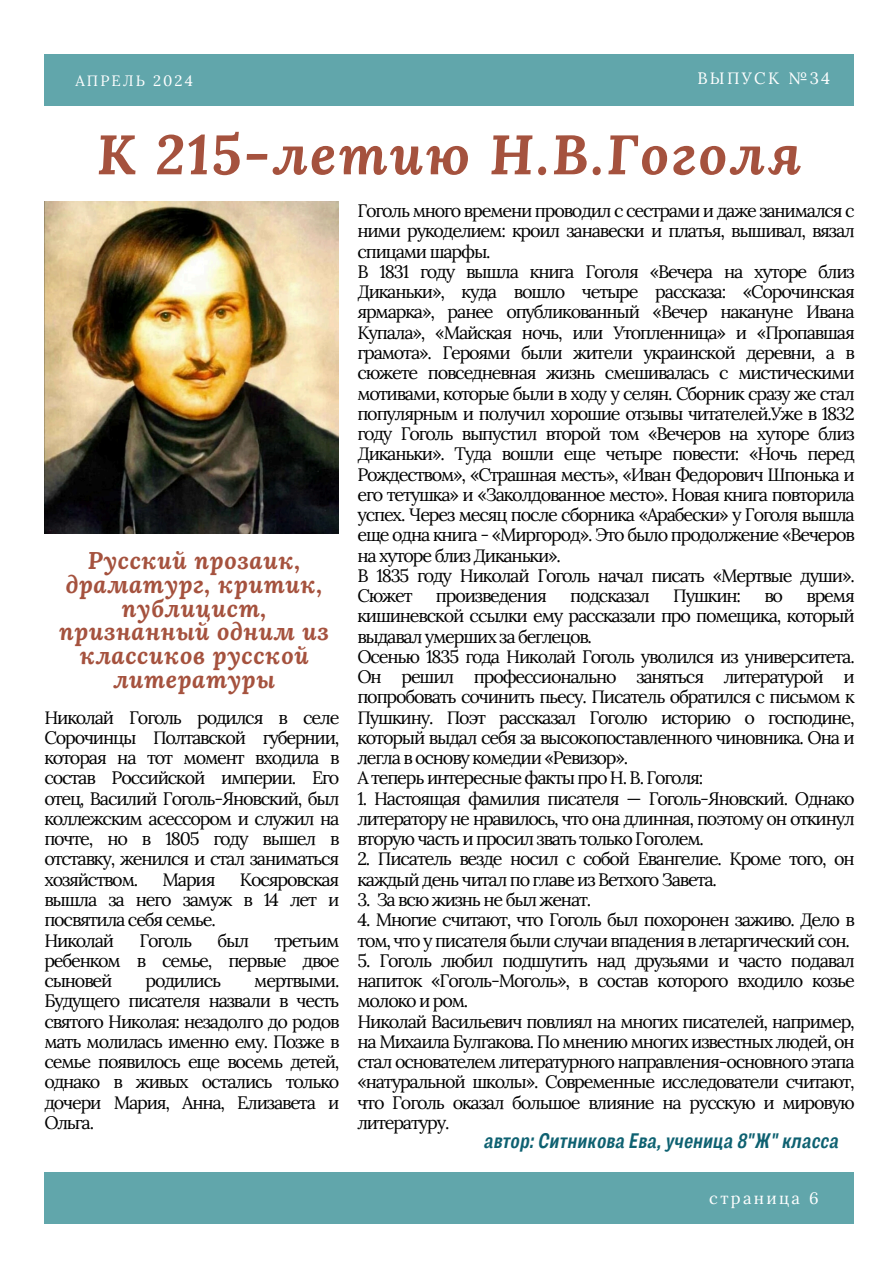
<style>
.page{position:relative;width:894px;height:1264px;background:#fff}
.page>*{position:absolute;margin:0;border:0;box-sizing:border-box;transform-origin:0 0}
.t1{font:italic 700 55.5px "Lora";letter-spacing:.045em;color:#a5523e}
.t2{font:italic 700 24px/23.7px "Lora";letter-spacing:.025em;color:#a5523e;text-align:center}
.t3{font:italic 700 21px "Body Grotesque Slim";letter-spacing:.02em;color:#0e6171}
.t4{font:18px/20.2px "Lora";letter-spacing:-.065em;color:#000}
.t5{font:16.5px "Lora";letter-spacing:.14em;color:#fff}
.t6{font:15px "Lora";letter-spacing:.14em;color:#fff}
</style>
<div class="page">
<div style="left:44px;top:54px;width:809px;height:52px;background:#61a6ab"></div>
<div style="left:44px;top:1172px;width:809px;height:51px;background:#61a6ab"></div>
<img style="left:44px;top:201px;width:294px;height:332px">
<p class="t6" style="left:75px;top:70px;width:119px">АПРЕЛЬ 2024</p>
<p class="t5" style="left:697px;top:68px;width:134px">ВЫПУСК №34</p>
<h2 class="t1" style="left:97px;top:117px;width:705px">К 215-летию Н.В.Гоголя</h2>
<h5 class="t2" style="left:59px;top:548px;width:271px">Русский прозаик, драматург, критик, публицист, признанный одним из классиков русской литературы</h5>
<h5 class="t4" style="left:44px;top:707px;width:296px;text-align:justify">Николай Гоголь родился в селе Сорочинцы Полтавской губернии, которая на тот момент входила в состав Российской империи. Его отец, Василий Гоголь-Яновский, был коллежским асессором и служил на почте, но в 1805 году вышел в отставку, женился и стал заниматься хозяйством.</h5>
<h5 class="t4" style="left:44px;top:869px;width:296px;text-indent:195px">Косяровская вышла за него замуж в 14 лет и посвятила себя семье.<br>Николай</h5>
<h5 class="t4" style="left:162px;top:869px;width:54px">Мария</h5>
<h5 class="t4" style="left:139px;top:929px;width:54px">Гоголь</h5>
<h5 class="t4" style="left:217px;top:929px;width:33px">был</h5>
<h5 class="t4" style="left:44px;top:929px;width:296px;text-align:justify;text-indent:230px">третьим ребенком в семье, первые двое сыновей</h5>
<h5 class="t4" style="left:44px;top:970px;width:296px;text-align:justify;text-indent:210px">мертвыми.<br>Будущего писателя назвали в честь святого Николая: незадолго до родов мать молилась именно ему. Позже в семье появилось еще восемь детей, однако в живых остались только дочери Мария, Анна, Елизавета и Ольга.</h5>
<h5 class="t4" style="left:145px;top:970px;width:77px">родились</h5>
<h3 class="t4" style="left:357px;top:200px;width:498px">Гоголь много времени проводил с сестрами и даже занимался с ними рукоделием: кроил занавески и платья, вышивал, вязал спицами шарфы.<br>В 1831 году вышла книга Гоголя «Вечера на хуторе близ Диканьки», куда вошло четыре рассказа: «Сорочинская ярмарка», ранее опубликованный «Вечер накануне Ивана Купала», «Майская ночь, или Утопленница» и «Пропавшая грамота». Героями были жители украинской деревни, а в сюжете повседневная жизнь смешивалась с мистическими мотивами, которые были в ходу у селян. Сборник сразу же стал популярным и получил хорошие отзывы читателей.Уже в 1832 году Гоголь выпустил второй том «Вечеров на хуторе близ Диканьки». Туда вошли еще четыре повести: «Ночь перед Рождеством», «Страшная месть», «Иван Федорович Шпонька и его тетушка» и «Заколдованное место». Новая книга повторила успех. Через месяц после сборника «Арабески» у Гоголя вышла еще одна книга - «Миргород». Это было продолжение «Вечеров на хуторе близ Диканьки».<br>В 1835 году Николай Гоголь начал писать «Мертвые души».<br>Сюжет</h3>
<h3 class="t4" style="left:436px;top:585px;width:112px">произведения</h3>
<h3 class="t4" style="left:570px;top:585px;width:81px">подсказал</h3>
<h3 class="t4" style="left:673px;top:585px;width:69px">Пушкин:</h3>
<h3 class="t4" style="left:764px;top:585px;width:20px">во</h3>
<h3 class="t4" style="left:357px;top:585px;width:498px;text-indent:449px">время кишиневской ссылки ему рассказали про помещика, который выдавал умерших за беглецов.<br>Осенью 1835 года Николай Гоголь уволился из университета.<br>Он решил профессионально заняться литературой и попробовать сочинить пьесу. Писатель обратился с письмом к Пушкину. Поэт рассказал Гоголю историю о господине, который выдал себя за высокопоставленного чиновника. Она и легла в основу комедии «Ревизор».<br>А теперь интересные факты про Н. В. Гоголя:</h3>
<h3 class="t4" style="left:357px;top:788px;width:498px;text-align:justify">1. Настоящая фамилия писателя — Гоголь-Яновский. Однако литератору не нравилось, что она длинная, поэтому он откинул вторую часть и просил звать только Гоголем.</h3>
<h3 class="t4" style="left:357px;top:848px;width:498px">2. Писатель везде носил с собой Евангелие. Кроме того, он каждый день читал по главе из Ветхого Завета.</h3>
<h3 class="t4" style="left:357px;top:889px;width:235px">3. За всю жизнь не был женат.</h3>
<h3 class="t4" style="left:357px;top:909px;width:498px">4. Многие считают, что Гоголь был похоронен заживо. Дело в том, что у писателя были случаи впадения в летаргический сон.</h3>
<h3 class="t4" style="left:357px;top:950px;width:498px">5. Гоголь любил подшутить над друзьями и часто подавал напиток «Гоголь-Моголь», в состав которого входило козье молоко и ром.<br>Николай Васильевич повлиял на многих писателей, например, на Михаила Булгакова. По мнению многих известных людей, он стал основателем литературного направления-основного этапа «натуральной школы». Современные исследователи считают, что Гоголь оказал большое влияние на русскую и мировую литературу.</h3>
<h4 class="t3" style="left:483px;top:1128px;width:356px">автор: Ситникова Ева, ученица 8"Ж" класса</h4>
<h1 class="t5" style="left:709px;top:1187px;width:111px">страница 6</h1>
</div>
